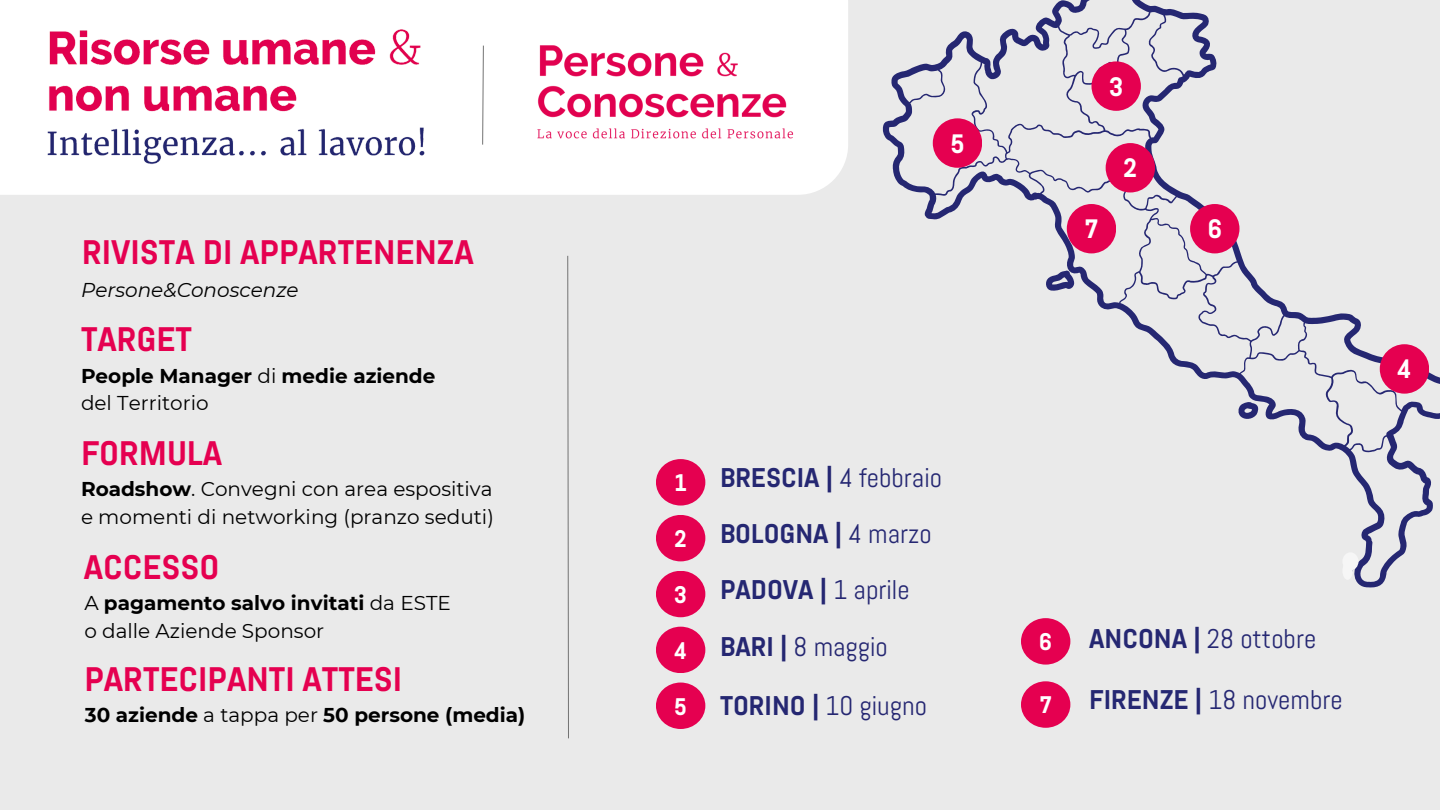
<style>
.page{position:relative;width:1440px;height:810px;background:#eaeaea}
.page>*{position:absolute;margin:0;border:0;box-sizing:border-box;transform-origin:0 0}
.t1{font:700 34px "Abel Pro";color:#e50050}
.t2{font:27px "Abel Pro";color:#252772}
.t3{font:700 27px "Abel Pro";color:#252772}
.t4{font:700 26.6px "Abel Pro";color:#fff}
.t5{font:700 24px "Abel Pro";color:#fff}
.t6{font:20px/27.8px "Montserrat";color:#000}
.t7{font:700 20px/27.8px "Montserrat";color:#000}
.t8{font:italic 20px "Montserrat";color:#000}
.s1{font-weight:400}
.s2{font-weight:700}
</style>
<div class="page">
<svg style="left:882px;top:0;width:558px;height:588px"></svg>
<svg style="left:1044px;top:270px;width:30px;height:21px"></svg>
<svg style="left:1237px;top:401px;width:22px;height:20px"></svg>
<div style="left:916px;top:373px;width:178px;height:178px;background:#eaeaea;border-radius:50%"></div>
<div style="left:1163px;top:549px;width:196px;height:179px;background:#eaeaea;border-radius:50%"></div>
<div style="left:656px;top:459px;width:49px;height:47px;background:#e50050;border-radius:50%"></div>
<div style="left:1106px;top:143px;width:49px;height:49px;background:#e50050;border-radius:50%"></div>
<div style="left:1091px;top:61px;width:50px;height:50px;background:#e50050;border-radius:50%"></div>
<div style="left:1380px;top:344px;width:49px;height:50px;background:#e50050;border-radius:50%"></div>
<div style="left:933px;top:118px;width:49px;height:50px;background:#e50050;border-radius:50%"></div>
<div style="left:1190px;top:204px;width:49px;height:49px;background:#e50050;border-radius:50%"></div>
<div style="left:1067px;top:204px;width:49px;height:49px;background:#e50050;border-radius:50%"></div>
<div style="left:0;top:0;width:848px;height:195px;background:#fff"></div>
<img style="left:48px;top:19px;width:391px;height:152px">
<svg style="left:567px;top:255px;width:2px;height:484px"></svg>
<div style="left:656px;top:627px;width:49px;height:46px;background:#e50050;border-radius:50%"></div>
<div style="left:656px;top:515px;width:49px;height:46px;background:#e50050;border-radius:50%"></div>
<div style="left:656px;top:571px;width:49px;height:46px;background:#e50050;border-radius:50%"></div>
<div style="left:1021px;top:681px;width:49px;height:47px;background:#e50050;border-radius:50%"></div>
<div style="left:656px;top:683px;width:49px;height:46px;background:#e50050;border-radius:50%"></div>
<div style="left:1021px;top:618px;width:49px;height:47px;background:#e50050;border-radius:50%"></div>
<div style="left:1312px;top:548px;width:41px;height:58px;background:#eaeaea;border-radius:50%"></div>
<div style="left:1342px;top:552px;width:17px;height:18px;background:#f6f6f6;border-radius:50%"></div>
<div style="left:1342px;top:562px;width:11px;height:18px;background:#f6f6f6;border-radius:50%"></div>
<img style="left:534px;top:35px;width:270px;height:117px">
<svg style="left:482px;top:45px;width:2px;height:100px"></svg>
<p class="t1" style="left:82px;top:238px;width:393px">RIVISTA DI APPARTENENZA</p>
<p class="t8" style="left:81px;top:277px;width:219px">Persone&amp;Conoscenze</p>
<p class="t1" style="left:81px;top:326px;width:113px">TARGET</p>
<p class="t7" style="left:81px;top:362px;width:356px">People Manager <span class="s1">di</span> medie aziende <span class="s1">del Territorio</span></p>
<h1 class="t1" style="left:81px;top:439px;width:143px">FORMULA</h1>
<p class="t6" style="left:81px;top:475px;width:414px"><span class="s2">Roadshow</span>. Convegni con area espositiva e momenti di networking (pranzo seduti)</p>
<h2 class="t1" style="left:84px;top:553px;width:137px">ACCESSO</h2>
<h2 class="t6" style="left:84px;top:589px;width:368px">A <span class="s2">pagamento salvo invitati</span> da ESTE o dalle Aziende Sponsor</h2>
<h2 class="t1" style="left:84px;top:666px;width:319px">PARTECIPANTI ATTESI</h2>
<h2 class="t7" style="left:85px;top:701px;width:442px">30 aziende <span class="s1">a tappa per</span> 50 persone (media)</h2>
<h1 class="t4" style="left:950px;top:133px;width:16px">5</h1>
<p class="t5" style="left:675px;top:473px;width:14px">1</p>
<p class="t5" style="left:674px;top:529px;width:14px">2</p>
<p class="t5" style="left:674px;top:585px;width:15px">3</p>
<p class="t2" style="left:720px;top:467px;width:224px"><span class="s2">BRESCIA |</span> 4 febbraio</p>
<h2 class="t3" style="left:720px;top:523px;width:213px">BOLOGNA | <span class="s1">4 marzo</span></h2>
<p class="t3" style="left:720px;top:579px;width:191px">PADOVA | <span class="s1">1 aprile</span></p>
<h1 class="t4" style="left:1109px;top:76px;width:16px">3</h1>
<p class="t4" style="left:1123px;top:157px;width:15px">2</p>
<h2 class="t4" style="left:1084px;top:218px;width:16px">7</h2>
<p class="t4" style="left:1207px;top:218px;width:16px">6</p>
<h2 class="t2" style="left:720px;top:636px;width:169px"><span class="s2">BARI |</span> 8 maggio</h2>
<h1 class="t2" style="left:1089px;top:628px;width:229px"><span class="s2">ANCONA |</span> 28 ottobre</h1>
<p class="t2" style="left:720px;top:694px;width:209px"><span class="s2">TORINO |</span> 10 giugno</p>
<p class="t5" style="left:1039px;top:632px;width:15px">6</p>
<p class="t5" style="left:674px;top:641px;width:15px">4</p>
<p class="t2" style="left:1089px;top:689px;width:255px"><span class="s2">FIRENZE |</span> 18 novembre</p>
<p class="t5" style="left:674px;top:697px;width:15px">5</p>
<p class="t5" style="left:1039px;top:695px;width:15px">7</p>
<p class="t4" style="left:1397px;top:358px;width:16px">4</p>
</div>
